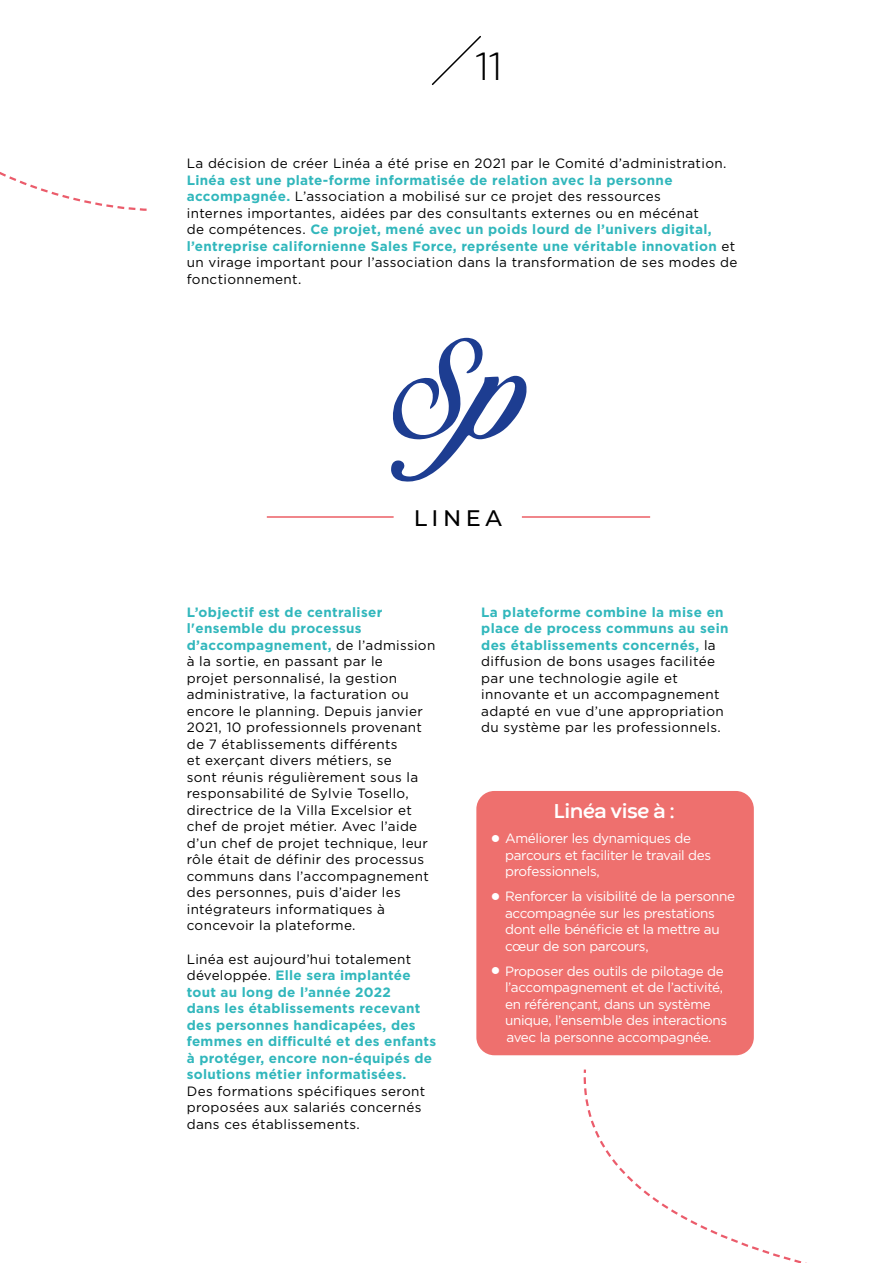
<style>
.page{position:relative;width:893px;height:1263px;background:#fff}
.page>*{position:absolute;margin:0;border:0;box-sizing:border-box;transform-origin:0 0}
.t1{font:300 37.5px "Exo";color:#000}
.t2{font:500 22.5px "Montserrat";letter-spacing:.2em;color:#000}
.t3{font:700 21px "Codec Warm";letter-spacing:-.025em;color:#fff}
.t4{font:13.5px/16.5px "Gotham";letter-spacing:.025em;color:#000}
.t5{font:13.5px/16.5px "Gotham";letter-spacing:-.025em;color:#fff}
.t6{font:700 13.5px/16.5px "Gotham";letter-spacing:.02em;color:#31b7bc}
.s1{font-weight:700;color:#31b7bc}
.s2{font-weight:400;color:#000}
.s3{font-size:27px}
</style>
<div class="page">
<svg style="left:431px;top:35px;width:50px;height:50px"></svg>
<svg style="left:583px;top:1069px;width:224px;height:194px"></svg>
<svg style="left:0;top:172px;width:147px;height:39px"></svg>
<hr style="left:522px;top:517px;width:128px;height:1px;background:#e20e18">
<hr style="left:267px;top:517px;width:127px;height:1px;background:#e20e18">
<svg style="left:391px;top:338px;width:136px;height:144px"></svg>
<div style="left:476px;top:791px;width:278px;height:264px;background:#ee706e;border-radius:18px"></div>
<h1 class="t1" style="left:475px;top:43px;width:28px">11</h1>
<p class="t4" style="left:187px;top:155px;width:541px">La décision de créer Linéa a été prise en 2021 par le Comité d’administration.</p>
<p class="t4" style="left:187px;top:171px;width:552px"><span class="s1">Linéa est une plate-forme informatisée de relation avec la personne accompagnée.</span> L’association a mobilisé sur ce projet des ressources<br>internes importantes, aidées par des consultants externes ou en mécénat<br>de compétences. <span class="s1">Ce projet, mené avec un poids lourd de l’univers digital, l’entreprise californienne Sales Force, représente une véritable innovation</span> et un virage important pour l’association dans la transformation de ses modes de fonctionnement.</p>
<h2 class="t2" style="left:414px;top:502px;width:90px">LINEA</h2>
<p class="t4" style="left:187px;top:604px;width:250px"><span class="s1">L’objectif est de centraliser l'ensemble du processus d’accompagnement,</span> de l’admission à la sortie, en passant par le<br>projet personnalisé, la gestion administrative, la facturation ou encore le planning. Depuis janvier<br>2021, 10 professionnels provenant de 7 établissements différents<br>et exerçant divers métiers, se<br>sont réunis régulièrement sous la responsabilité de Sylvie Tosello, directrice de la Villa Excelsior et chef de projet métier. Avec l’aide d’un chef de projet technique, leur rôle était de définir des processus communs dans l’accompagnement des personnes, puis d’aider les intégrateurs informatiques à concevoir la plateforme.</p>
<p class="t6" style="left:187px;top:951px;width:251px"><span class="s2">Linéa est aujourd’hui totalement développée.</span> Elle sera implantée tout au long de l’année 2022<br>dans les établissements recevant des personnes handicapées, des femmes en difficulté et des enfants à protéger, encore non-équipés de solutions métier informatisées.</p>
<p class="t4" style="left:187px;top:1083px;width:240px">Des formations spécifiques seront proposées aux salariés concernés dans ces établissements.</p>
<p class="t4" style="left:481px;top:604px;width:249px"><span class="s1">La plateforme combine la mise en place de process communs au sein des établissements concernés,</span> la diffusion de bons usages facilitée par une technologie agile et innovante et un accompagnement adapté en vue d’une appropriation du système par les professionnels.</p>
<h3 class="t3" style="left:554px;top:798px;width:122px">Linéa vise à :</h3>
<p class="t5" style="left:505px;top:830px;width:208px;text-indent:-16px"><span class="s3">•</span> Améliorer les dynamiques de parcours et faciliter le travail des professionnels,</p>
<p class="t5" style="left:505px;top:888px;width:232px;text-indent:-16px"><span class="s3">•</span> Renforcer la visibilité de la personne accompagnée sur les prestations dont elle bénéficie et la mettre au cœur de son parcours,</p>
<p class="t5" style="left:505px;top:962px;width:224px;text-indent:-16px"><span class="s3">•</span> Proposer des outils de pilotage de l’accompagnement et de l’activité, en référençant, dans un système unique, l’ensemble des interactions avec la personne accompagnée.</p>
</div>
